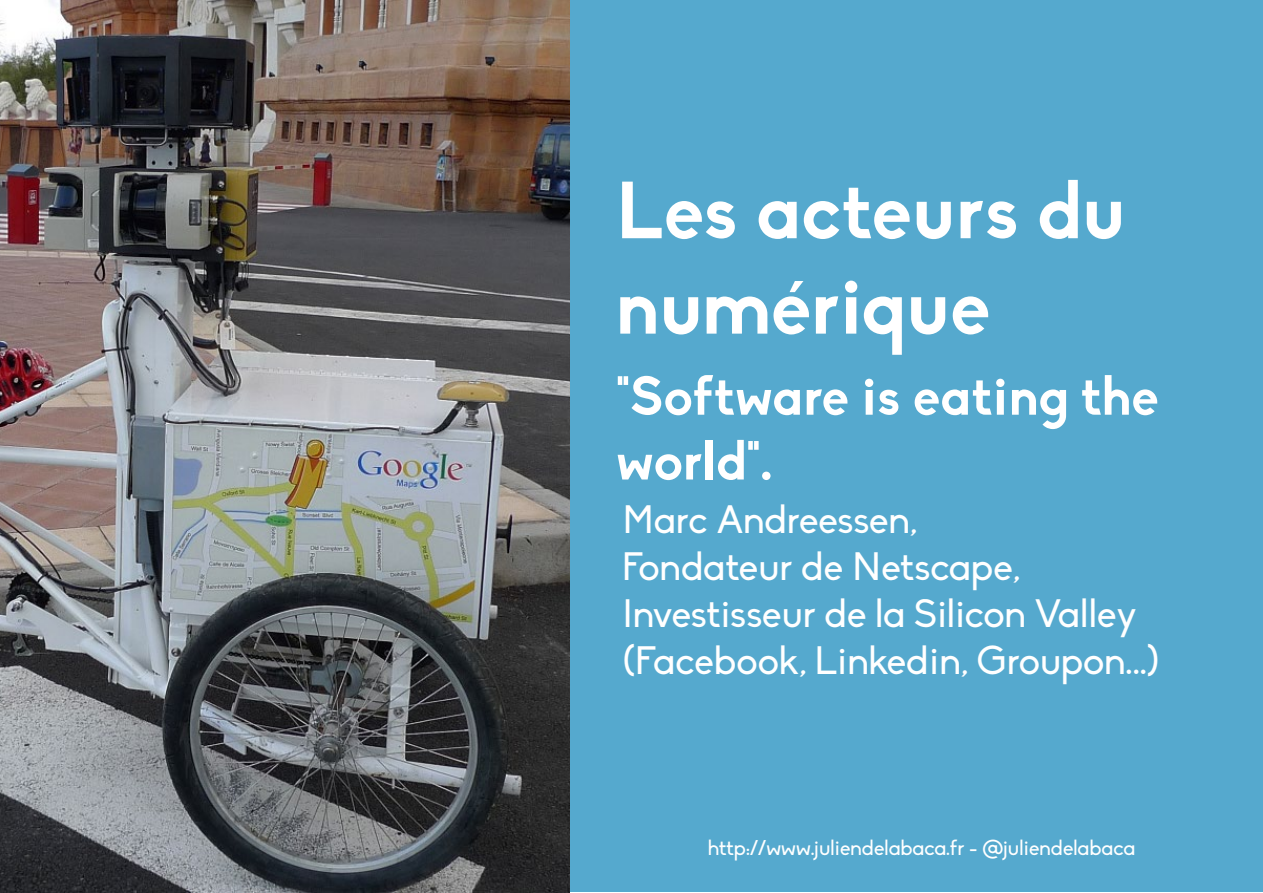
<style>
.page{position:relative;width:1263px;height:893px;background:#fff}
.page>*{position:absolute;margin:0;border:0;box-sizing:border-box;transform-origin:0 0}
.t1{font:700 79.5px/95.4px "Biko";color:#fff}
.t2{font:700 54px/64.8px "Biko";color:#fff}
.t3{font:39px/46.8px "Biko";color:#fff}
.t4{font:21px "Biko";color:#fff}
</style>
<div class="page">
<div style="left:0;top:1px;width:1262px;height:891px;background:#55a9ce"></div>
<img style="left:0;top:0;width:570px;height:893px">
<h1 class="t1" style="left:616px;top:163px;width:511px">Les acteurs du numérique</h1>
<h2 class="t2" style="left:616px;top:364px;width:544px">"Software is eating the world".</h2>
<p class="t3" style="left:622px;top:497px;width:539px">Marc Andreessen,<br>Fondateur de Netscape,<br>Investisseur de la Silicon Valley (Facebook, Linkedin, Groupon...)</p>
<p class="t4" style="left:708px;top:836px;width:429px">http://www.juliendelabaca.fr - @juliendelabaca</p>
</div>
